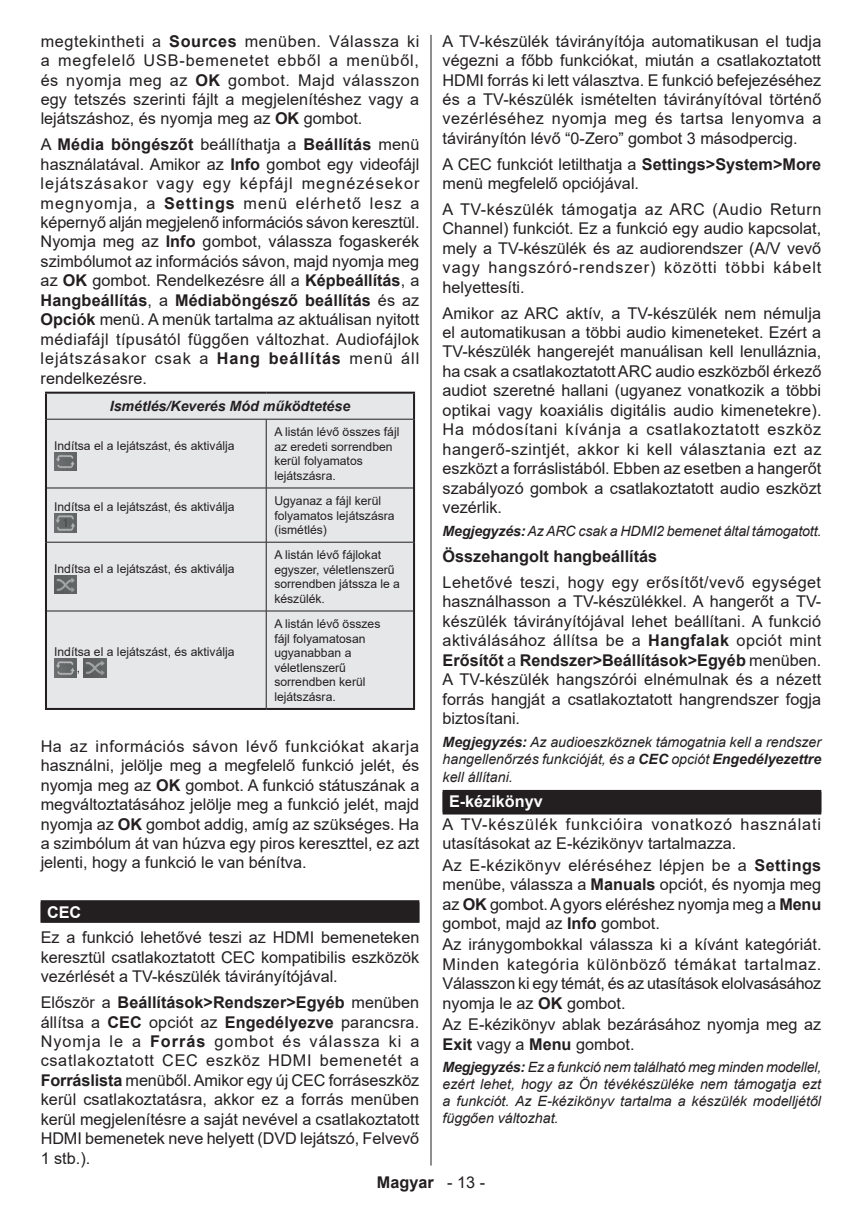
<style>
.page{position:relative;width:862px;height:1212px;background:#fff}
.page>*{position:absolute;margin:0;border:0;box-sizing:border-box;transform-origin:0 0}
.t1{font:16.2px/19.3px "Arial";color:#231f20;text-align:justify}
.t2{font:16.2px/19.3px "Arial";letter-spacing:.05em;color:#231f20}
.t3{font:700 16.2px "Arial";color:#231f20}
.t4{font:700 16.2px "Arial";color:#fff}
.t5{font:italic 14.17px/17.1px "Arial";color:#231f20;text-align:justify}
.t6{font:italic 700 14.17px "Arial";color:#231f20}
.t7{font:12.15px/14.6px "Arial";color:#231f20}
.s1{font-weight:700}
.s2{font-weight:400}
</style>
<div class="page">
<hr style="left:430px;top:35px;width:1px;height:1130px;background:#231f20">
<div style="left:41px;top:900px;width:378px;height:23px;background:#231f20"></div>
<div style="left:47px;top:394px;width:366px;height:314px;background:#e6e7e9"></div>
<hr style="left:45px;top:392px;width:221px;height:2px;background:#231f20">
<hr style="left:45px;top:394px;width:2px;height:25px;background:#231f20">
<hr style="left:266px;top:392px;width:149px;height:2px;background:#231f20">
<hr style="left:45px;top:419px;width:2px;height:69px;background:#231f20">
<hr style="left:413px;top:419px;width:2px;height:69px;background:#231f20">
<hr style="left:45px;top:488px;width:2px;height:54px;background:#231f20">
<hr style="left:413px;top:488px;width:2px;height:54px;background:#231f20">
<hr style="left:45px;top:542px;width:2px;height:69px;background:#231f20">
<hr style="left:413px;top:542px;width:2px;height:69px;background:#231f20">
<hr style="left:45px;top:611px;width:2px;height:97px;background:#231f20">
<hr style="left:413px;top:611px;width:2px;height:97px;background:#231f20">
<hr style="left:45px;top:708px;width:221px;height:2px;background:#231f20">
<hr style="left:266px;top:708px;width:149px;height:2px;background:#231f20">
<hr style="left:47px;top:419px;width:219px;height:1px;background:#231f20">
<hr style="left:266px;top:419px;width:147px;height:1px;background:#231f20">
<hr style="left:266px;top:419px;width:1px;height:69px;background:#231f20">
<hr style="left:47px;top:488px;width:219px;height:1px;background:#231f20">
<hr style="left:266px;top:488px;width:147px;height:1px;background:#231f20">
<hr style="left:266px;top:488px;width:1px;height:54px;background:#231f20">
<hr style="left:47px;top:542px;width:219px;height:1px;background:#231f20">
<hr style="left:413px;top:394px;width:2px;height:25px;background:#231f20">
<hr style="left:266px;top:542px;width:147px;height:1px;background:#231f20">
<hr style="left:266px;top:542px;width:1px;height:69px;background:#231f20">
<hr style="left:47px;top:611px;width:219px;height:1px;background:#231f20">
<hr style="left:266px;top:611px;width:147px;height:1px;background:#231f20">
<hr style="left:266px;top:611px;width:1px;height:97px;background:#231f20">
<img style="left:54px;top:452px;width:23px;height:19px">
<img style="left:54px;top:514px;width:23px;height:18px">
<img style="left:54px;top:575px;width:23px;height:19px">
<img style="left:54px;top:659px;width:23px;height:18px">
<img style="left:83px;top:659px;width:23px;height:18px">
<div style="left:442px;top:790px;width:378px;height:22px;background:#231f20"></div>
<div style="left:442px;top:792px;width:378px;height:22px;background:#231f20"></div>
<p class="t1" style="left:41px;top:31px;width:380px">megtekintheti a <span class="s1">Sources</span> menüben. Válassza ki a megfelelő USB-bemenetet ebből a menüből, és nyomja meg az <span class="s1">OK</span> gombot. Majd válasszon egy tetszés szerinti fájlt a megjelenítéshez vagy a lejátszáshoz, és nyomja meg az <span class="s1">OK</span> gombot.</p>
<p class="t1" style="left:41px;top:135px;width:380px">A <span class="s1">Média böngészőt</span> beállíthatja a <span class="s1">Beállítás</span> menü használatával. Amikor az <span class="s1">Info</span> gombot egy videofájl lejátszásakor vagy egy képfájl megnézésekor megnyomja, a <span class="s1">Settings</span> menü elérhető lesz a képernyő alján megjelenő információs sávon keresztül.<br>Nyomja meg az <span class="s1">Info</span> gombot, válassza fogaskerék szimbólumot az információs sávon, majd nyomja meg az <span class="s1">OK</span> gombot. Rendelkezésre áll a <span class="s1">Képbeállítás</span>, a <span class="s1">Hangbeállítás</span>, a <span class="s1">Médiaböngésző beállítás</span> és az <span class="s1">Opciók</span> menü. A menük tartalma az aktuálisan nyitott médiafájl típusától függően változhat. Audiofájlok lejátszásakor csak a <span class="s1">Hang beállítás</span> menü áll rendelkezésre.</p>
<p class="t6" style="left:110px;top:397px;width:242px">Ismétlés/Keverés Mód működtetése</p>
<p class="t7" style="left:54px;top:438px;width:182px">Indítsa el a lejátszást, és aktiválja</p>
<p class="t7" style="left:274px;top:424px;width:126px">A listán lévő összes fájl az eredeti sorrendben kerül folyamatos lejátszásra.</p>
<p class="t7" style="left:54px;top:500px;width:182px">Indítsa el a lejátszást, és aktiválja</p>
<p class="t7" style="left:274px;top:493px;width:122px">Ugyanaz a fájl kerül folyamatos lejátszásra (ismétlés)</p>
<p class="t7" style="left:54px;top:561px;width:182px">Indítsa el a lejátszást, és aktiválja</p>
<p class="t7" style="left:274px;top:547px;width:127px">A listán lévő fájlokat egyszer, véletlenszerű sorrendben játssza le a készülék.</p>
<p class="t7" style="left:274px;top:616px;width:108px">A listán lévő összes fájl folyamatosan ugyanabban a véletlenszerű sorrendben kerül lejátszásra.</p>
<p class="t1" style="left:41px;top:736px;width:380px">Ha az információs sávon lévő funkciókat akarja használni, jelölje meg a megfelelő funkció jelét, és nyomja meg az <span class="s1">OK</span> gombot. A funkció státuszának a megváltoztatásához jelölje meg a funkció jelét, majd nyomja az <span class="s1">OK</span> gombot addig, amíg az szükséges. Ha a szimbólum át van húzva egy piros kereszttel, ez azt jelenti, hogy a funkció le van bénítva.</p>
<p class="t4" style="left:47px;top:900px;width:36px">CEC</p>
<p class="t1" style="left:41px;top:928px;width:380px">Ez a funkció lehetővé teszi az HDMI bemeneteken keresztül csatlakoztatott CEC kompatibilis eszközök vezérlését a TV-készülék távirányítójával.</p>
<p class="t1" style="left:41px;top:993px;width:380px">Először a <span class="s1">Beállítások&gt;Rendszer&gt;Egyéb</span> menüben állítsa a <span class="s1">CEC</span> opciót az <span class="s1">Engedélyezve</span> parancsra.<br>Nyomja le a <span class="s1">Forrás</span> gombot és válassza ki a csatlakoztatott CEC eszköz HDMI bemenetét a <span class="s1">Forráslista</span> menüből. Amikor egy új CEC forráseszköz kerül csatlakoztatásra, akkor ez a forrás menüben kerül megjelenítésre a saját nevével a csatlakoztatott HDMI bemenetek neve helyett (DVD lejátszó, Felvevő 1 stb.).</p>
<p class="t7" style="left:77px;top:644px;width:159px;line-height:16.2px;text-indent:-23px">Indítsa el a lejátszást, és aktiválja ,</p>
<p class="t1" style="left:442px;top:31px;width:380px">A TV-készülék távirányítója automatikusan el tudja végezni a főbb funkciókat, miután a csatlakoztatott HDMI forrás ki lett választva. E funkció befejezéséhez és a TV-készülék ismételten távirányítóval történő vezérléséhez nyomja meg és tartsa lenyomva a távirányítón lévő “0-Zero” gombot 3 másodpercig.</p>
<p class="t1" style="left:442px;top:154px;width:380px">A CEC funkciót letilthatja a <span class="s1">Settings&gt;System&gt;More </span>menü megfelelő opciójával.</p>
<p class="t1" style="left:442px;top:199px;width:380px">A TV-készülék támogatja az ARC (Audio Return Channel) funkciót. Ez a funkció egy audio kapcsolat, mely a TV-készülék és az audiorendszer (A/V vevő vagy hangszóró-rendszer) közötti többi kábelt helyettesíti.</p>
<p class="t1" style="left:442px;top:303px;width:380px">Amikor az ARC aktív, a TV-készülék nem némulja el automatikusan a többi audio kimeneteket. Ezért a TV-készülék hangerejét manuálisan kell lenulláznia, ha csak a csatlakoztatott ARC audio eszközből érkező audiot szeretné hallani (ugyanez vonatkozik a többi optikai vagy koaxiális digitális audio kimenetekre).<br>Ha módosítani kívánja a csatlakoztatott eszköz hangerő-szintjét, akkor ki kell választania ezt az eszközt a forráslistából. Ebben az esetben a hangerőt szabályozó gombok a csatlakoztatott audio eszközt vezérlik.</p>
<p class="t5" style="left:442px;top:523px;width:380px"><span class="s1">Megjegyzés:</span> Az ARC csak a HDMI2 bemenet által támogatott.</p>
<p class="t3" style="left:442px;top:545px;width:216px">Összehangolt hangbeállítás</p>
<p class="t1" style="left:442px;top:572px;width:380px">Lehetővé teszi, hogy egy erősítőt/vevő egységet használhasson a TV-készülékkel. A hangerőt a TV&shy;készülék távirányítójával lehet beállítani. A funkció aktiválásához állítsa be a <span class="s1">Hangfalak</span> opciót mint <span class="s1">Erősítőt</span> a <span class="s1">Rendszer&gt;Beállítások&gt;Egyéb</span> menüben.<br>A TV-készülék hangszórói elnémulnak és a nézett forrás hangját a csatlakoztatott hangrendszer fogja biztosítani.</p>
<p class="t5" style="left:442px;top:734px;width:380px"><span class="s1">Megjegyzés:</span> Az audioeszköznek támogatnia kell a rendszer hangellenőrzés funkcióját, és a <span class="s1">CEC</span> opciót <span class="s1">Engedélyezettre </span>kell állítani.</p>
<p class="t4" style="left:448px;top:790px;width:95px">E-kézikönyv</p>
<p class="t2" style="left:442px;top:814px;width:380px">A TV-készülék funkcióira vonatkozó használati utasításokat az E-kézikönyv tartalmazza.</p>
<p class="t1" style="left:442px;top:855px;width:380px">Az E-kézikönyv eléréséhez lépjen be a <span class="s1">Settings </span>menübe, válassza a <span class="s1">Manuals</span> opciót, és nyomja meg az <span class="s1">OK</span> gombot. A gyors eléréshez nyomja meg a <span class="s1">Menu </span>gombot, majd az <span class="s1">Info</span> gombot.</p>
<p class="t1" style="left:442px;top:935px;width:380px">Az iránygombokkal válassza ki a kívánt kategóriát.<br>Minden kategória különböző témákat tartalmaz.<br>Válasszon ki egy témát, és az utasítások elolvasásához nyomja le az <span class="s1">OK</span> gombot.</p>
<p class="t1" style="left:442px;top:1015px;width:380px">Az E-kézikönyv ablak bezárásához nyomja meg az<br><span class="s1">Exit</span> vagy a <span class="s1">Menu</span> gombot.</p>
<p class="t5" style="left:442px;top:1058px;width:380px"><span class="s1">Megjegyzés:</span> Ez a funkció nem található meg minden modellel, ezért lehet, hogy az Ön tévékészüléke nem támogatja ezt a funkciót. Az E-kézikönyv tartalma a készülék modelljétől függően változhat.</p>
<p class="t3" style="left:376px;top:1171px;width:110px">Magyar <span class="s2">- 13 -</span></p>
</div>
